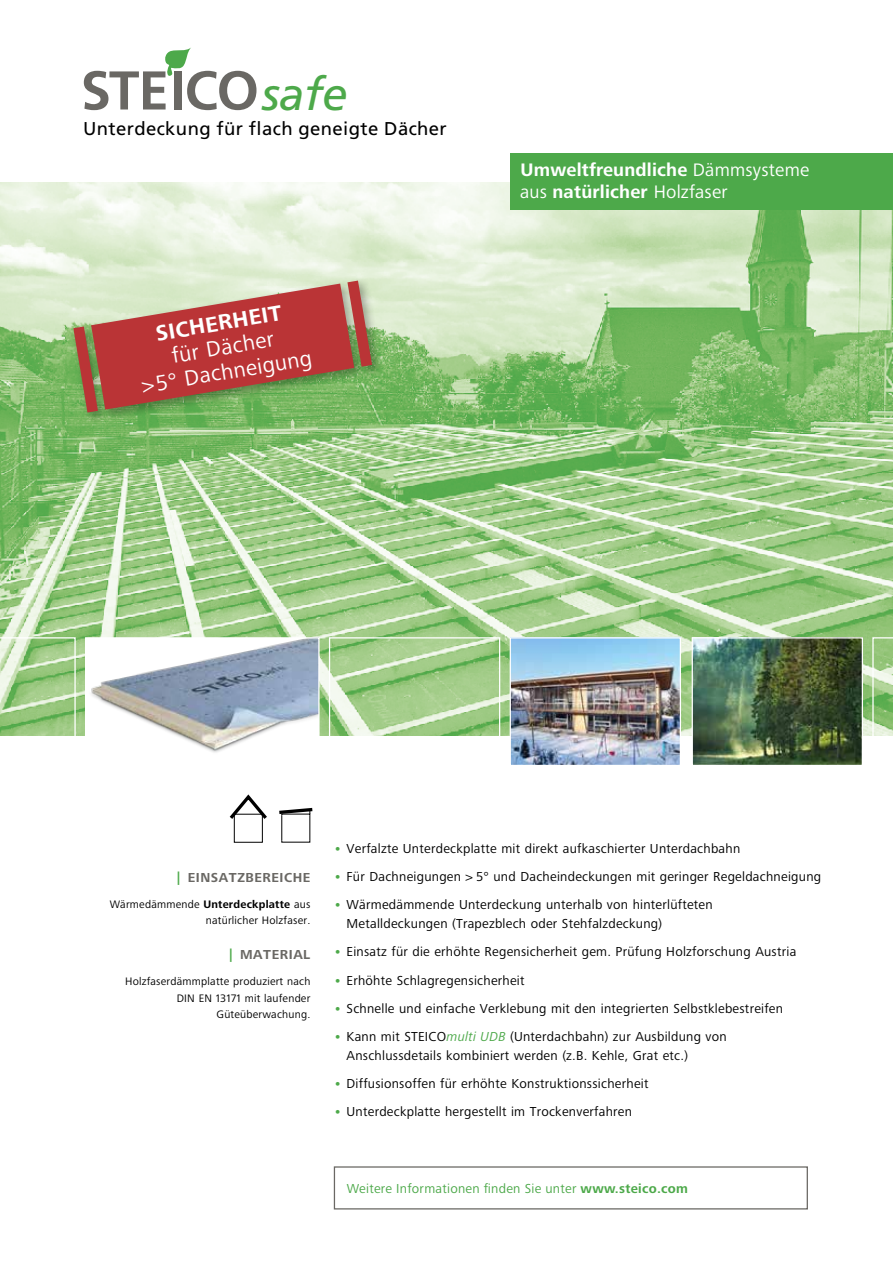
<style>
.page{position:relative;width:893px;height:1263px;background:#fff}
.page>*{position:absolute;margin:0;border:0;box-sizing:border-box;transform-origin:0 0}
.t1{font:italic 46.2px "Frutiger";color:#4da94a}
._1_0_Copy{font:22.5px/24.5px "Frutiger Next LTW1 G";color:#fff;text-align:center}
.t2{font:700 18.75px "Frutiger Next LTW1 G";letter-spacing:.01em;color:#fff}
.t3{font:18.75px "Frutiger Next LTW1 G";letter-spacing:.01em;color:#fff}
.t4{font:18.6px "Frutiger";letter-spacing:.02em;color:#000}
.t5{font:13.5px/18.8px "Frutiger Next LTW1 G";letter-spacing:.02em;color:#000}
.t6{font:13.5px "Frutiger Next LTW1 G";letter-spacing:.02em;color:#4da94a}
.t7{font:700 13.5px "Frutiger Next LTW1 G";letter-spacing:.04em;color:#6a6864}
._2_0_Copy_Marginalie{font:11.25px/16.5px "Frutiger Next LTW1 G";letter-spacing:.02em;color:#000;text-align:right}
.s1{font-weight:700}
.s2{font-weight:400}
.s3{color:#4da94a}
.s4{font-weight:700;color:#4da94a}
.s5{font-style:italic;color:#4da94a}
</style>
<div class="page">
<div style="left:334px;top:1166px;width:474px;height:43px;border:1px solid #6a6864"></div>
<img style="left:0;top:183px;width:893px;height:553px">
<div style="left:510px;top:153px;width:383px;height:57px;background:#4da94a"></div>
<img style="left:87px;top:639px;width:231px;height:114px">
<div style="left:85px;top:637px;width:235px;height:129px;border:1px solid #fff"></div>
<div style="left:329px;top:637px;width:171px;height:129px;border:1px solid #fff"></div>
<svg style="left:0;top:637px;width:76px;height:99px;background:#a5ce91"></svg>
<img style="left:512px;top:639px;width:167px;height:125px">
<div style="left:510px;top:637px;width:171px;height:129px;border:1px solid #fff"></div>
<svg style="left:872px;top:637px;width:21px;height:99px;background:#a6cf94"></svg>
<img style="left:694px;top:639px;width:167px;height:125px">
<div style="left:692px;top:637px;width:171px;height:129px;border:1px solid #fff"></div>
<svg style="left:84px;top:47px;width:172px;height:63px"></svg>
<div style="left:70px;top:277px;width:314px;height:148px;background:#000;opacity:.3"></div>
<svg style="left:73px;top:281px;width:299px;height:132px;background:#af6f5a"></svg>
<svg style="left:279px;top:807px;width:34px;height:9px"></svg>
<div style="left:234px;top:814px;width:29px;height:29px;border:1px solid #000"></div>
<svg style="left:229px;top:794px;width:38px;height:28px"></svg>
<p class="t1" style="left:262px;top:67px;width:87px">safe</p>
<p class="t4" style="left:83px;top:118px;width:365px">Unterdeckung für flach geneigte Dächer</p>
<p class="_1_0_Copy" style="left:133px;top:325px;width:173px;rotate:-9deg"><span class="s1">SICHERHEIT<br></span>für Dächer<br>&gt;5° Dachneigung</p>
<p class="t2" style="left:520px;top:159px;width:290px">Umweltfreundliche <span class="s2">Dämmsysteme</span></p>
<p class="t3" style="left:520px;top:181px;width:209px">aus <span class="s1">natürlicher</span> Holzfaser</p>
<p class="t7" style="left:177px;top:869px;width:135px"><span class="s3">|</span> EINSATZBEREICHE</p>
<p class="_2_0_Copy_Marginalie" style="left:110px;top:896px;width:202px">Wärmedämmende <span class="s1">Unterdeckplatte</span> aus natürlicher Holzfaser.</p>
<p class="t7" style="left:229px;top:947px;width:82px"><span class="s3">|</span> MATERIAL</p>
<p class="_2_0_Copy_Marginalie" style="left:125px;top:973px;width:187px">Holzfaserdämmplatte produziert nach<br>DIN EN 13171 mit laufender<br>Güteüberwachung.</p>
<p class="t5" style="left:334px;top:840px;width:408px"><span class="s4">•</span> Verfalzte Unterdeckplatte mit direkt aufkaschierter Unterdachbahn</p>
<p class="t5" style="left:334px;top:868px;width:489px"><span class="s4">•</span> Für Dachneigungen &gt; 5° und Dacheindeckungen mit geringer Regeldachneigung</p>
<p class="t5" style="left:347px;top:896px;width:368px;text-indent:-13px"><span class="s4">•</span> Wärmedämmende Unterdeckung unterhalb von hinterlüfteten<br>Metalldeckungen (Trapezblech oder Stehfalzdeckung)</p>
<p class="t5" style="left:334px;top:943px;width:464px"><span class="s4">•</span> Einsatz für die erhöhte Regensicherheit gem. Prüfung Holzforschung Austria</p>
<p class="t5" style="left:334px;top:971px;width:192px"><span class="s4">•</span> Erhöhte Schlagregensicherheit</p>
<p class="t5" style="left:334px;top:999px;width:451px"><span class="s4">•</span> Schnelle und einfache Verklebung mit den integrierten Selbstklebestreifen</p>
<p class="t5" style="left:347px;top:1027px;width:382px;text-indent:-13px"><span class="s4">•</span> Kann mit STEICO<span class="s5">multi UDB</span> (Unterdachbahn) zur Ausbildung von<br>Anschlussdetails kombiniert werden (z.B. Kehle, Grat etc.)</p>
<p class="t5" style="left:334px;top:1074px;width:316px"><span class="s4">•</span> Diffusionsoffen für erhöhte Konstruktionssicherheit</p>
<p class="t5" style="left:334px;top:1102px;width:300px"><span class="s4">•</span> Unterdeckplatte hergestellt im Trockenverfahren</p>
<p class="t6" style="left:347px;top:1181px;width:343px">Weitere Informationen finden Sie unter <span class="s1">www.steico.com</span></p>
</div>
